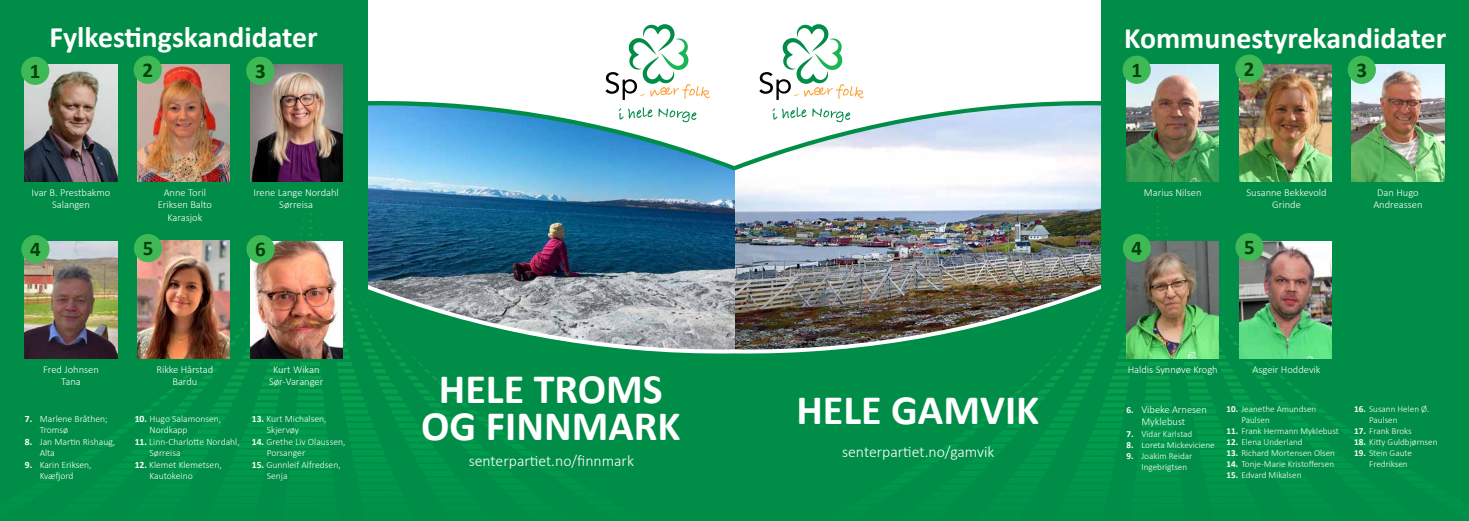
<style>
.page{position:relative;width:1469px;height:521px;background:#fff}
.page>*{position:absolute;margin:0;border:0;box-sizing:border-box;transform-origin:0 0}
.t1{font:700 42px/36.8px "Calibri";color:#fff;text-align:center}
.t2{font:700 29.75px "Calibri";color:#fff}
.t3{font:700 21px "Calibri";color:#00420b}
.t4{font:300 15.75px "Calibri";color:#fff}
.t5{font:300 10.5px/12.6px "Calibri";color:#fff;text-align:center}
.t6{font:300 9.62px/11.5px "Calibri";color:#fff}
.t7{font:300 9.19px/11px "Calibri";color:#fff}
.s1{font-weight:700}
.s2{font-weight:700;font-size:9.19px}
</style>
<div class="page">
<img style="left:734px;top:170px;width:367px;height:114px">
<img style="left:367px;top:170px;width:367px;height:114px">
<svg style="left:367px;top:284px;width:367px;height:4px"></svg>
<svg style="left:367px;top:288px;width:367px;height:87px;background:#5ba080"></svg>
<svg style="left:734px;top:284px;width:367px;height:4px"></svg>
<img style="left:734px;top:288px;width:367px;height:87px">
<div style="left:365px;top:375px;width:740px;height:146px;background:#008d47"></div>
<svg style="left:367px;top:166px;width:367px;height:4px"></svg>
<svg style="left:367px;top:48px;width:367px;height:118px"></svg>
<svg style="left:734px;top:96px;width:367px;height:70px"></svg>
<div style="left:1101px;top:0;width:367px;height:521px;background:#008d47"></div>
<svg style="left:1137px;top:181px;width:42px;height:60px"></svg>
<img style="left:1239px;top:241px;width:92px;height:117px">
<img style="left:1126px;top:241px;width:92px;height:117px">
<img style="left:1351px;top:64px;width:93px;height:117px">
<img style="left:1239px;top:64px;width:92px;height:117px">
<img style="left:1126px;top:64px;width:92px;height:117px">
<div style="left:1122px;top:56px;width:28px;height:28px;background:#3fb955;border-radius:50%"></div>
<div style="left:1235px;top:55px;width:28px;height:28px;background:#3fb955;border-radius:50%"></div>
<div style="left:1347px;top:56px;width:28px;height:28px;background:#3fb955;border-radius:50%"></div>
<div style="left:1122px;top:234px;width:29px;height:28px;background:#3fb955;border-radius:50%"></div>
<div style="left:1235px;top:233px;width:28px;height:28px;background:#3fb955;border-radius:50%"></div>
<div style="left:0;top:0;width:367px;height:521px;background:#008d47"></div>
<svg style="left:289px;top:181px;width:42px;height:60px"></svg>
<img style="left:250px;top:241px;width:92px;height:117px">
<img style="left:137px;top:241px;width:93px;height:117px">
<img style="left:25px;top:241px;width:92px;height:117px">
<img style="left:250px;top:64px;width:92px;height:117px">
<img style="left:137px;top:64px;width:93px;height:117px">
<img style="left:25px;top:64px;width:92px;height:117px">
<div style="left:21px;top:57px;width:28px;height:28px;background:#3fb955;border-radius:50%"></div>
<div style="left:134px;top:56px;width:28px;height:28px;background:#3fb955;border-radius:50%"></div>
<div style="left:246px;top:57px;width:28px;height:28px;background:#3fb955;border-radius:50%"></div>
<div style="left:21px;top:235px;width:29px;height:28px;background:#3fb955;border-radius:50%"></div>
<div style="left:134px;top:234px;width:28px;height:28px;background:#3fb955;border-radius:50%"></div>
<div style="left:246px;top:235px;width:29px;height:28px;background:#3fb955;border-radius:50%"></div>
<svg style="left:759px;top:24px;width:104px;height:76px"></svg>
<svg style="left:772px;top:107px;width:34px;height:13px"></svg>
<svg style="left:812px;top:108px;width:38px;height:14px"></svg>
<svg style="left:605px;top:24px;width:104px;height:76px"></svg>
<svg style="left:618px;top:107px;width:34px;height:13px"></svg>
<svg style="left:658px;top:108px;width:38px;height:14px"></svg>
<h2 class="t2" style="left:49px;top:18px;width:270px">Fylkestingskandidater</h2>
<h2 class="t2" style="left:1124px;top:19px;width:323px">Kommunestyrekandidater</h2>
<h3 class="t3" style="left:30px;top:57px;width:12px">1</h3>
<h3 class="t3" style="left:142px;top:56px;width:12px">2</h3>
<h3 class="t3" style="left:255px;top:57px;width:12px">3</h3>
<h3 class="t3" style="left:1131px;top:56px;width:12px">1</h3>
<h3 class="t3" style="left:1243px;top:55px;width:12px">2</h3>
<h3 class="t3" style="left:1356px;top:56px;width:12px">3</h3>
<p class="t5" style="left:32px;top:185px;width:80px">Ivar B. Prestbakmo<br>Salangen</p>
<p class="t5" style="left:158px;top:185px;width:56px">Anne Toril<br>Eriksen Balto<br>Karasjok</p>
<p class="t5" style="left:253px;top:185px;width:87px">Irene Lange Nordahl<br>Sørreisa</p>
<p class="t5" style="left:1143px;top:185px;width:59px">Marius Nilsen</p>
<p class="t5" style="left:1246px;top:185px;width:82px">Susanne Bekkevold<br>Grinde</p>
<p class="t5" style="left:1373px;top:185px;width:51px">Dan Hugo<br>Andreassen</p>
<h3 class="t3" style="left:30px;top:236px;width:12px">4</h3>
<h3 class="t3" style="left:143px;top:234px;width:12px">5</h3>
<h3 class="t3" style="left:255px;top:236px;width:12px">6</h3>
<h3 class="t3" style="left:1131px;top:234px;width:12px">4</h3>
<h3 class="t3" style="left:1244px;top:233px;width:12px">5</h3>
<p class="t5" style="left:43px;top:362px;width:57px">Fred Johnsen<br>Tana</p>
<p class="t6" style="left:40px;top:412px;width:69px;text-indent:-15px"><span class="s1">7.</span> Marlene Bråthen;<br>Tromsø</p>
<p class="t6" style="left:40px;top:435px;width:77px;text-indent:-15px"><span class="s1">8.</span> Jan Martin Rishaug,<br>Alta</p>
<p class="t6" style="left:25px;top:458px;width:68px;text-align:center"><span class="s1">9.</span> Karin Eriksen,<br>Kvæfjord</p>
<p class="t5" style="left:156px;top:362px;width:58px">Rikke Hårstad<br>Bardu</p>
<p class="t6" style="left:150px;top:412px;width:73px;text-indent:-15px"><span class="s1">10.</span> Hugo Salamonsen,<br>Nordkapp</p>
<p class="t6" style="left:150px;top:435px;width:92px;text-indent:-15px"><span class="s1">11.</span> Linn-Charlotte Nordahl,<br>Sørreisa</p>
<p class="t6" style="left:150px;top:458px;width:74px;text-indent:-15px"><span class="s1">12.</span> Klemet Klemetsen,<br>Kautokeino</p>
<p class="t5" style="left:269px;top:362px;width:56px">Kurt Wikan<br>Sør-Varanger</p>
<p class="t6" style="left:267px;top:412px;width:61px;text-indent:-15px"><span class="s1">13.</span> Kurt Michalsen,<br>Skjervøy</p>
<p class="t6" style="left:267px;top:435px;width:80px;text-indent:-15px"><span class="s1">14.</span> Grethe Liv Olaussen,<br>Porsanger</p>
<p class="t6" style="left:267px;top:458px;width:75px;text-indent:-15px"><span class="s1">15.</span> Gunnleif Alfredsen,<br>Senja</p>
<h1 class="t1" style="left:421px;top:371px;width:261px">HELE TROMS<br>OG FINNMARK</h1>
<h3 class="t4" style="left:468px;top:451px;width:167px">senterpartiet.no/finnmark</h3>
<h1 class="t1" style="left:796px;top:392px;width:244px">HELE GAMVIK</h1>
<h3 class="t4" style="left:842px;top:441px;width:154px">senterpartiet.no/gamvik</h3>
<p class="t5" style="left:1127px;top:362px;width:92px">Haldis Synnøve Krogh</p>
<p class="t5" style="left:1252px;top:362px;width:69px">Asgeir Hoddevik</p>
<p class="t5" style="left:1141px;top:403px;width:67px;text-align:left;text-indent:-15px"><span class="s2">6.</span> Vibeke Arnesen<br>Myklebust</p>
<p class="t7" style="left:1126px;top:427px;width:67px"><span class="s1">7.</span> Vidar Karlstad</p>
<p class="t7" style="left:1126px;top:438px;width:90px"><span class="s1">8.</span> Loreta Mickeviciene</p>
<p class="t7" style="left:1141px;top:449px;width:52px;text-indent:-15px"><span class="s1">9.</span> Joakim Reidar<br>Ingebrigtsen</p>
<p class="t7" style="left:1241px;top:403px;width:77px;text-indent:-15px"><span class="s1">10.</span> Jeanethe Amundsen<br>Paulsen</p>
<p class="t7" style="left:1226px;top:425px;width:114px"><span class="s1">11.</span> Frank Hermann Myklebust</p>
<p class="t7" style="left:1226px;top:436px;width:78px"><span class="s1">12.</span> Elena Underland</p>
<p class="t7" style="left:1226px;top:447px;width:110px"><span class="s1">13.</span> Richard Mortensen Olsen</p>
<p class="t7" style="left:1226px;top:458px;width:109px"><span class="s1">14.</span> Tonje-Marie Kristoffersen</p>
<p class="t7" style="left:1226px;top:469px;width:77px"><span class="s1">15.</span> Edvard Mikalsen</p>
<p class="t7" style="left:1369px;top:403px;width:62px;text-indent:-15px"><span class="s1">16.</span> Susann Helen Ø.<br>Paulsen</p>
<p class="t7" style="left:1354px;top:425px;width:59px"><span class="s1">17.</span> Frank Broks</p>
<p class="t7" style="left:1354px;top:436px;width:85px"><span class="s1">18.</span> Kitty Guldbjørnsen</p>
<p class="t7" style="left:1369px;top:447px;width:44px;text-indent:-15px"><span class="s1">19.</span> Stein Gaute<br>Fredriksen</p>
</div>
